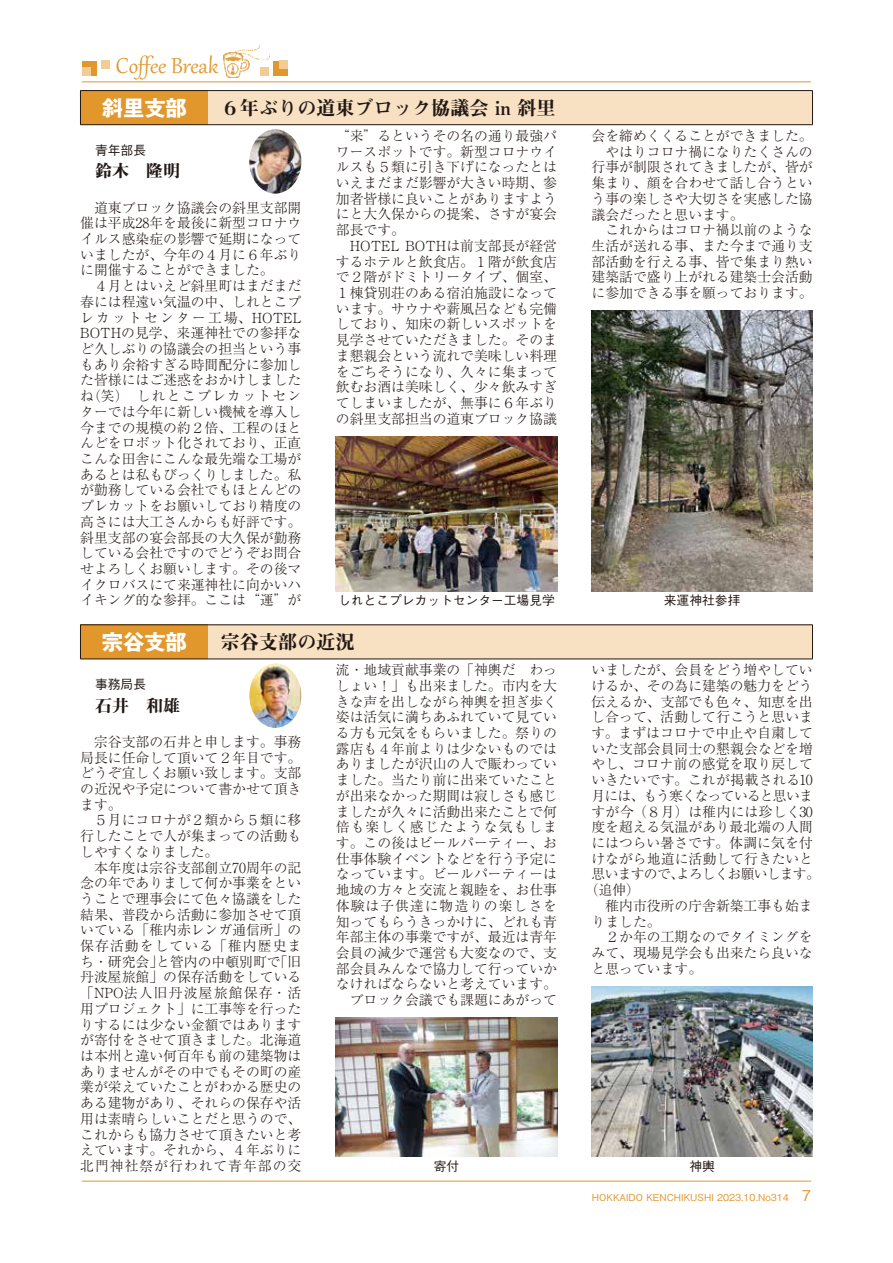
<style>
.page{position:relative;width:893px;height:1263px;background:#fff}
.page>*{position:absolute;margin:0;border:0;box-sizing:border-box;transform-origin:0 0}
.t1{font:26.55px "Gabriola";color:#e2972d}
.t2{font:700 21.3px "Gothic MB101 Pro";color:#fff}
.t3{font:19.2px "Midashi Min Pro MA31";color:#221815}
.t4{font:16.95px "Midashi Min Pro MA31";color:#221815}
.t5{font:300 13.8px/15.8px "Ryumin Pro";color:#221815}
.t6{font:300 13.8px "Ryumin Pro";letter-spacing:-.06em;color:#221815}
.t7{font:500 12.75px "Gothic BBB Pro";color:#221815}
.t8{font:500 9.6px "Gothic BBB Pro";color:#e2972d}
.s1{font-size:14.85px}
</style>
<div class="page">
<hr style="left:82px;top:82px;width:729px;height:1px;background:#e2972d">
<hr style="left:82px;top:1181px;width:729px;height:1px;background:#e2972d">
<img style="left:223px;top:45px;width:47px;height:32px">
<div style="left:82px;top:61px;width:15px;height:14px;background:#e2972d"></div>
<div style="left:82px;top:67px;width:8px;height:8px;background:#f1cc97"></div>
<div style="left:101px;top:61px;width:8px;height:8px;background:#f1cc97"></div>
<div style="left:273px;top:61px;width:15px;height:14px;background:#e2972d"></div>
<div style="left:280px;top:61px;width:8px;height:8px;background:#f1cc97"></div>
<div style="left:260px;top:67px;width:9px;height:8px;background:#f1cc97"></div>
<div style="left:80px;top:91px;width:128px;height:34px;background:#e2972d"></div>
<div style="left:208px;top:91px;width:604px;height:34px;background:#f7e1c2"></div>
<hr style="left:80px;top:90px;width:128px;height:1px;background:#221815">
<hr style="left:80px;top:91px;width:1px;height:33px;background:#221815">
<hr style="left:208px;top:90px;width:605px;height:1px;background:#221815">
<hr style="left:812px;top:91px;width:1px;height:33px;background:#221815">
<hr style="left:80px;top:124px;width:128px;height:1px;background:#221815">
<hr style="left:208px;top:124px;width:605px;height:1px;background:#221815">
<div style="left:80px;top:625px;width:128px;height:34px;background:#e2972d"></div>
<div style="left:208px;top:625px;width:604px;height:34px;background:#f7e1c2"></div>
<hr style="left:80px;top:624px;width:128px;height:1px;background:#221815">
<hr style="left:80px;top:625px;width:1px;height:34px;background:#221815">
<hr style="left:208px;top:624px;width:605px;height:1px;background:#221815">
<hr style="left:812px;top:625px;width:1px;height:34px;background:#221815">
<hr style="left:80px;top:659px;width:128px;height:1px;background:#221815">
<hr style="left:208px;top:659px;width:605px;height:1px;background:#221815">
<img style="left:249px;top:129px;width:52px;height:65px">
<img style="left:249px;top:663px;width:52px;height:65px">
<img style="left:336px;top:436px;width:221px;height:155px">
<img style="left:592px;top:310px;width:221px;height:281px">
<img style="left:592px;top:986px;width:221px;height:171px">
<img style="left:336px;top:1017px;width:221px;height:140px">
<h1 class="t1" style="left:116px;top:48px;width:104px">Coffee Break</h1>
<h2 class="t2" style="left:102px;top:90px;width:87px">斜里支部</h2>
<h3 class="t3" style="left:221px;top:93px;width:336px">６年ぶりの道東ブロック協議会 in 斜里</h3>
<p class="t7" style="left:95px;top:140px;width:53px">青年部長</p>
<p class="t4" style="left:95px;top:158px;width:87px">鈴木　隆明</p>
<p class="t5" style="left:80px;top:198px;width:223px">　道東ブロック協議会の斜里支部開催は平成28年を最後に新型コロナウイルス感染症の影響で延期になっていましたが、今年の４月に６年ぶりに開催することができました。<br>　４月とはいえど斜里町はまだまだ春には程遠い気温の中、しれとこプレカットセンター工場、HOTEL<br>BOTHの見学、来運神社での参拝など久しぶりの協議会の担当という事もあり余裕すぎる時間配分に参加した皆様にはご迷惑をおかけしましたね(笑)　しれとこプレカットセンターでは今年に新しい機械を導入し今までの規模の約２倍、工程のほとんどをロボット化されており、正直こんな田舎にこんな最先端な工場があるとは私もびっくりしました。私が勤務している会社でもほとんどのプレカットをお願いしており精度の高さには大工さんからも好評です。斜里支部の宴会部長の大久保が勤務している会社ですのでどうぞお問合せよろしくお願いします。その後マイクロバスにて来運神社に向かいハイキング的な参拝。ここは“運”が</p>
<p class="t5" style="left:336px;top:127px;width:223px">“来”るというその名の通り最強パワースポットです。新型コロナウイルスも５類に引き下げになったとはいえまだまだ影響が大きい時期、参加者皆様に良いことがありますようにと大久保からの提案、さすが宴会部長です。<br>　HOTEL BOTHは前支部長が経営するホテルと飲食店。１階が飲食店で２階がドミトリータイプ、個室、<br>１棟貸別荘のある宿泊施設になっています。サウナや薪風呂なども完備しており、知床の新しいスポットを見学させていただきました。そのまま懇親会という流れで美味しい料理をごちそうになり、久々に集まって飲むお酒は美味しく、少々飲みすぎてしまいましたが、無事に６年ぶりの斜里支部担当の道東ブロック協議</p>
<p class="t5" style="left:592px;top:127px;width:223px">会を締めくくることができました。　やはりコロナ禍になりたくさんの行事が制限されてきましたが、皆が集まり、顔を合わせて話し合うという事の楽しさや大切さを実感した協議会だったと思います。<br>　これからはコロナ禍以前のような生活が送れる事、また今まで通り支部活動を行える事、皆で集まり熱い建築話で盛り上がれる建築士会活動に参加できる事を願っております。</p>
<p class="t7" style="left:338px;top:590px;width:218px">しれとこプレカットセンター工場見学</p>
<p class="t7" style="left:664px;top:590px;width:78px">来運神社参拝</p>
<h2 class="t2" style="left:102px;top:624px;width:87px">宗谷支部</h2>
<h3 class="t3" style="left:221px;top:627px;width:135px">宗谷支部の近況</h3>
<p class="t7" style="left:95px;top:674px;width:53px">事務局長</p>
<p class="t4" style="left:95px;top:692px;width:87px">石井　和雄</p>
<p class="t5" style="left:80px;top:733px;width:223px">　宗谷支部の石井と申します。事務局長に任命して頂いて２年目です。どうぞ宜しくお願い致します。支部の近況や予定について書かせて頂きます。<br>　５月にコロナが２類から５類に移行したことで人が集まっての活動もしやすくなりました。<br>　本年度は宗谷支部創立70周年の記念の年でありまして何か事業をということで理事会にて色々協議をした結果、普段から活動に参加させて頂いている「稚内赤レンガ通信所」の保存活動をしている「稚内歴史まち・研究会」と管内の中頓別町で「旧丹波屋旅館」の保存活動をしている「NPO法人旧丹波屋旅館保存・活用プロジェクト」に工事等を行ったりするには少ない金額ではありますが寄付をさせて頂きました。北海道は本州と違い何百年も前の建築物はありませんがその中でもその町の産業が栄えていたことがわかる歴史のある建物があり、それらの保存や活用は素晴らしいことだと思うので、これからも協力させて頂きたいと考えています。それから、４年ぶりに北門神社祭が行われて青年部の交</p>
<p class="t5" style="left:336px;top:661px;width:223px;text-align:justify">流・地域貢献事業の「神輿だ　わっしょい！」も出来ました。市内を大きな声を出しながら神輿を担ぎ歩く姿は活気に満ちあふれていて見ている方も元気をもらいました。祭りの露店も４年前よりは少ないものではありましたが沢山の人で賑わっていました。当たり前に出来ていたことが出来なかった期間は寂しさも感じましたが久々に活動出来たことで何倍も楽しく感じたような気もします。この後はビールパーティー、お仕事体験イベントなどを行う予定になっています。ビールパーティーは地域の方々と交流と親睦を、お仕事体験は子供達に物造りの楽しさを知ってもらうきっかけに、どれも青年部主体の事業ですが、最近は青年会員の減少で運営も大変なので、支部会員みんなで協力して行っていかなければならないと考えています。　ブロック会議でも課題にあがって</p>
<p class="t5" style="left:592px;top:661px;width:223px">いましたが、会員をどう増やしてい</p>
<p class="t5" style="left:592px;top:677px;width:223px">けるか、その為に建築の魅力をどう</p>
<p class="t5" style="left:592px;top:692px;width:223px">伝えるか、支部でも色々、知恵を出</p>
<p class="t5" style="left:591px;top:708px;width:223px">し合って、活動して行こうと思いま</p>
<p class="t5" style="left:591px;top:724px;width:223px">す。まずはコロナで中止や自粛して</p>
<p class="t5" style="left:591px;top:740px;width:223px">いた支部会員同士の懇親会などを増</p>
<p class="t5" style="left:591px;top:755px;width:223px">やし、コロナ前の感覚を取り戻して</p>
<p class="t5" style="left:591px;top:771px;width:223px">いきたいです。これが掲載される10</p>
<p class="t6" style="left:591px;top:785px;width:223px">月には、もう寒くなっていると思いま</p>
<p class="t5" style="left:591px;top:802px;width:223px">すが今（８月）は稚内には珍しく30</p>
<p class="t5" style="left:591px;top:818px;width:223px">度を超える気温があり最北端の人間</p>
<p class="t5" style="left:591px;top:834px;width:223px">にはつらい暑さです。体調に気を付</p>
<p class="t5" style="left:591px;top:850px;width:223px">けながら地道に活動して行きたいと</p>
<p class="t6" style="left:591px;top:863px;width:230px">思いますので、よろしくお願いします。</p>
<p class="t5" style="left:585px;top:881px;width:57px">（追伸）</p>
<p class="t5" style="left:592px;top:897px;width:223px">　稚内市役所の庁舎新築工事も始ま</p>
<p class="t5" style="left:592px;top:912px;width:71px">りました。</p>
<p class="t5" style="left:592px;top:928px;width:223px">　２か年の工期なのでタイミングを</p>
<p class="t5" style="left:592px;top:944px;width:223px">みて、現場見学会も出来たら良いな</p>
<p class="t5" style="left:592px;top:960px;width:112px">と思っています。</p>
<p class="t7" style="left:434px;top:1156px;width:27px">寄付</p>
<p class="t7" style="left:689px;top:1156px;width:27px">神輿</p>
<p class="t8" style="left:592px;top:1190px;width:221px">HOKKAIDO KENCHIKUSHI 2023.10.No314 <span class="s1">7</span></p>
</div>
